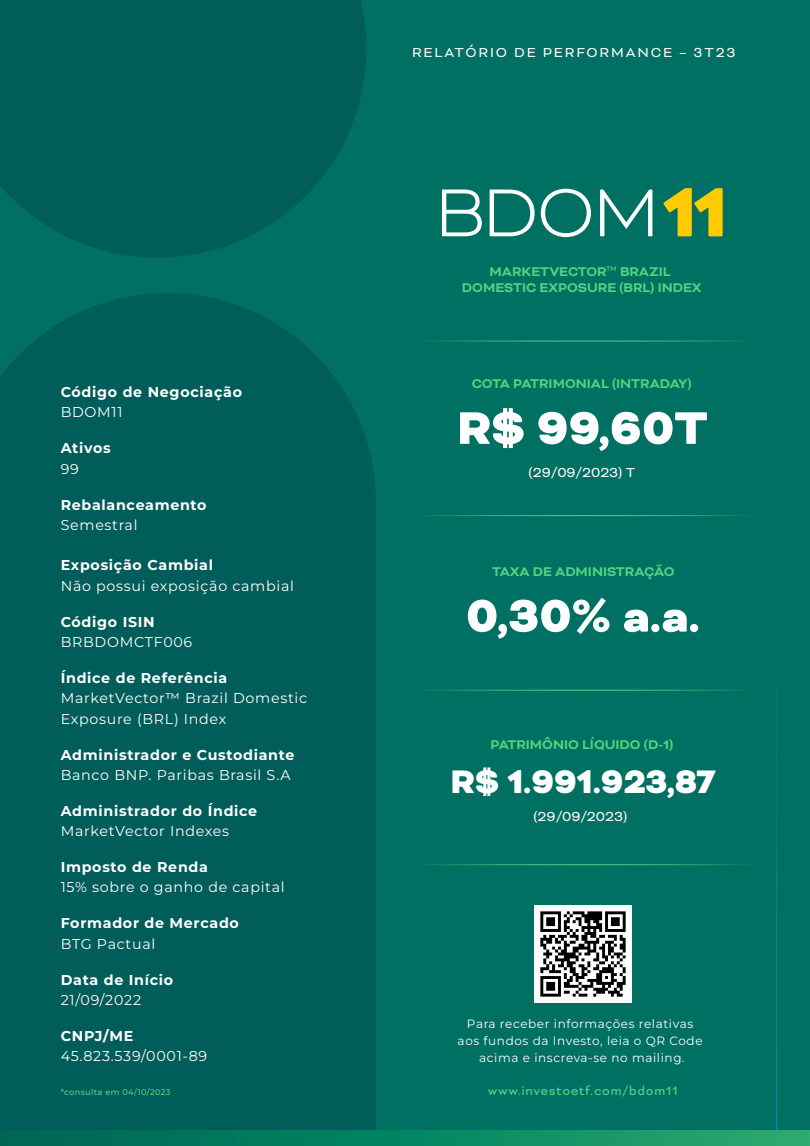
<style>
.page{position:relative;width:810px;height:1146px;background:#fff}
.page>*{position:absolute;margin:0;border:0;box-sizing:border-box;transform-origin:0 0}
.t1{font:900 52.5px "Bicyclette";color:#fff}
.t2{font:900 37.5px "Bicyclette";color:#fff}
.t3{font:15px "Bicyclette";letter-spacing:.125em;color:#fff}
.t4{font:700 14.55px/16.5px "Bicyclette";color:#4fd680;text-align:center}
.t5{font:14.25px/20.2px "Montserrat";letter-spacing:.05em;color:#fff}
.t6{font:700 14.25px "Montserrat";letter-spacing:.05em;color:#fff}
.t7{font:14.25px "Bicyclette";letter-spacing:.05em;color:#4fd680}
.t8{font:12px/17.2px "Montserrat";letter-spacing:.05em;color:#fff;text-align:center}
.t9{font:500 8.25px "Montserrat";letter-spacing:.04em;color:#4fd680}
</style>
<div class="page">
<div style="left:0;top:0;width:810px;height:1136px;background:#007063"></div>
<svg style="left:0;top:0;width:366px;height:258px;background:#005f5a"></svg>
<svg style="left:776px;top:663px;width:2px;height:467px"></svg>
<div style="left:0;top:293px;width:376px;height:837px;background:#005d59"></div>
<div style="left:0;top:1130px;width:810px;height:16px;background:linear-gradient(to right,#006354,#24aa70)"></div>
<img style="left:534px;top:905px;width:97px;height:97px">
<hr style="left:405px;top:515px;width:355px;height:1px;background:#fff">
<hr style="left:405px;top:341px;width:355px;height:1px;background:#fff">
<hr style="left:405px;top:689px;width:355px;height:1px;background:#fff">
<hr style="left:405px;top:864px;width:355px;height:1px;background:#fff">
<svg style="left:442px;top:189px;width:40px;height:47px"></svg>
<svg style="left:490px;top:189px;width:45px;height:47px"></svg>
<svg style="left:541px;top:189px;width:50px;height:48px"></svg>
<svg style="left:600px;top:189px;width:52px;height:47px"></svg>
<svg style="left:663px;top:188px;width:60px;height:48px"></svg>
<p class="t3" style="left:412px;top:44px;width:325px">RELATÓRIO DE PERFORMANCE – 3T23</p>
<p class="t6" style="left:61px;top:382px;width:183px">Código de Negociação</p>
<p class="t5" style="left:61px;top:402px;width:63px">BDOM11</p>
<p class="t6" style="left:61px;top:439px;width:52px">Ativos</p>
<p class="t5" style="left:61px;top:458px;width:20px">99</p>
<p class="t6" style="left:61px;top:495px;width:147px">Rebalanceamento</p>
<p class="t5" style="left:61px;top:514px;width:78px">Semestral</p>
<p class="t6" style="left:61px;top:556px;width:154px">Exposição Cambial</p>
<p class="t5" style="left:61px;top:575px;width:235px">Não possui exposição cambial</p>
<p class="t6" style="left:61px;top:612px;width:96px">Código ISIN</p>
<p class="t5" style="left:61px;top:631px;width:133px">BRBDOMCTF006</p>
<p class="t6" style="left:61px;top:668px;width:168px">Índice de Referência</p>
<p class="t5" style="left:61px;top:687px;width:248px">MarketVector™ Brazil Domestic<br>Exposure (BRL) Index</p>
<p class="t6" style="left:61px;top:745px;width:235px">Administrador e Custodiante</p>
<p class="t5" style="left:61px;top:764px;width:232px">Banco BNP. Paribas Brasil S.A</p>
<p class="t6" style="left:61px;top:801px;width:198px">Administrador do Índice</p>
<p class="t5" style="left:61px;top:820px;width:170px">MarketVector Indexes</p>
<p class="t6" style="left:61px;top:857px;width:149px">Imposto de Renda</p>
<p class="t5" style="left:61px;top:876px;width:225px">15% sobre o ganho de capital</p>
<p class="t6" style="left:61px;top:913px;width:180px">Formador de Mercado</p>
<p class="t5" style="left:61px;top:933px;width:96px">BTG Pactual</p>
<p class="t6" style="left:61px;top:970px;width:114px">Data de Início</p>
<p class="t5" style="left:61px;top:989px;width:82px">21/09/2022</p>
<p class="t6" style="left:61px;top:1026px;width:74px">CNPJ/ME</p>
<p class="t5" style="left:61px;top:1045px;width:148px">45.823.539/0001-89</p>
<p class="t4" style="left:462px;top:263px;width:241px">MARKETVECTOR™ BRAZIL<br>DOMESTIC EXPOSURE (BRL) INDEX</p>
<p class="t4" style="left:472px;top:376px;width:221px">COTA PATRIMONIAL (INTRADAY)</p>
<h1 class="t1" style="left:457px;top:397px;width:252px">R$ 99,60T</h1>
<p class="t3" style="left:529px;top:464px;width:108px">(29/09/2023) T</p>
<p class="t4" style="left:492px;top:563px;width:184px">TAXA DE ADMINISTRAÇÃO</p>
<h1 class="t1" style="left:466px;top:585px;width:235px">0,30% a.a.</h1>
<p class="t4" style="left:490px;top:736px;width:185px">PATRIMÔNIO LÍQUIDO (D-1)</p>
<h2 class="t2" style="left:450px;top:759px;width:266px">R$ 1.991.923,87</h2>
<p class="t3" style="left:533px;top:808px;width:95px">(29/09/2023)</p>
<p class="t8" style="left:458px;top:1014px;width:246px">Para receber informações relativas aos fundos da Investo, leia o QR Code acima e inscreva-se no mailing.</p>
<p class="t9" style="left:61px;top:1086px;width:111px">*consulta em 04/10/2023</p>
<p class="t7" style="left:488px;top:1082px;width:191px">www.investoetf.com/bdom11</p>
</div>
